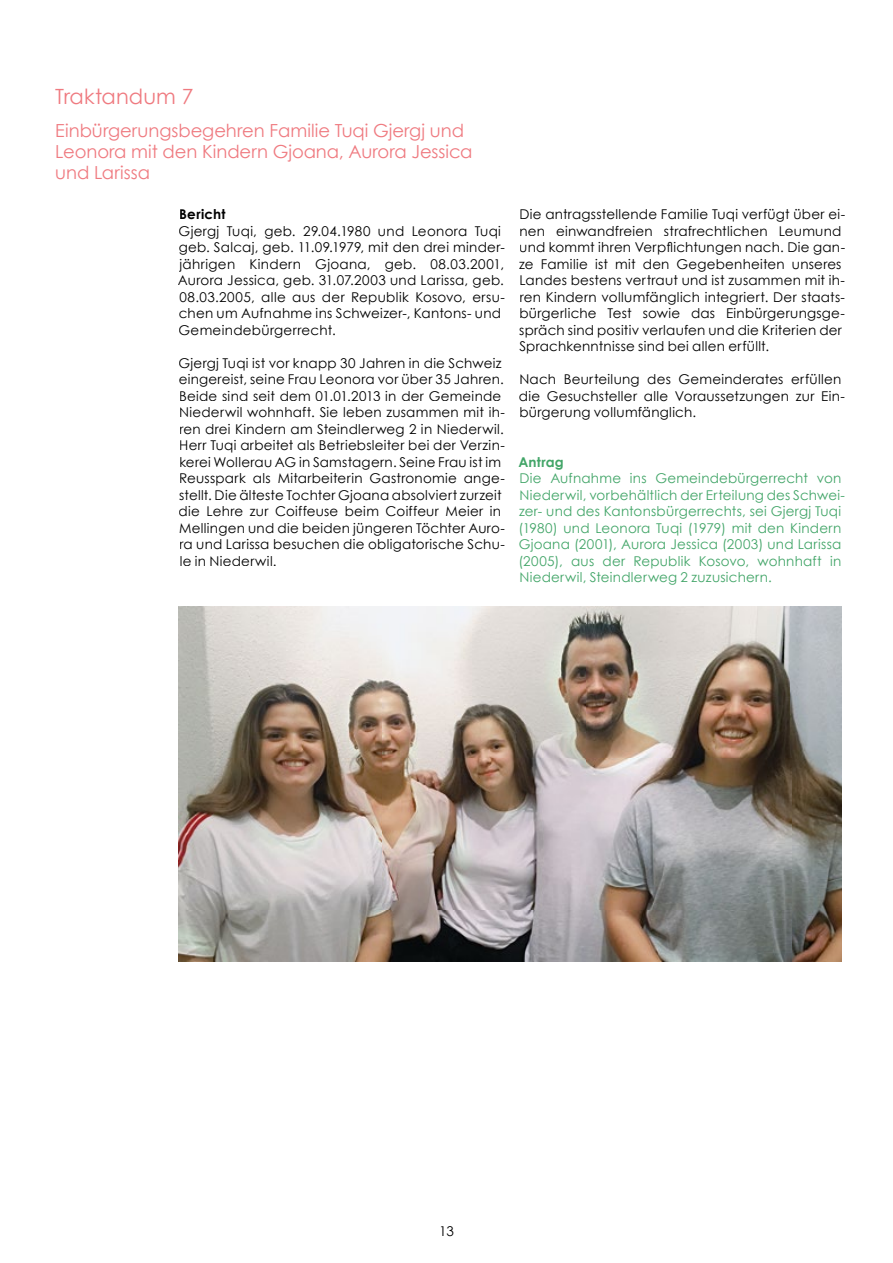
<style>
.page{position:relative;width:893px;height:1263px;background:#fff}
.page>*{position:absolute;margin:0;border:0;box-sizing:border-box;transform-origin:0 0}
.t1{font:21px "Century Gothic";letter-spacing:.005em;color:#ef7a80}
.t2{font:18px/21px "Century Gothic";color:#ef7a80}
.t3{font:13.5px/16.5px "Century Gothic";letter-spacing:.02em;color:#000}
.t4{font:13.5px/16.5px "Century Gothic";letter-spacing:.015em;color:#42a568}
.t5{font:700 13.5px "Century Gothic";letter-spacing:.02em;color:#000}
.t6{font:700 13.5px "Century Gothic";letter-spacing:.015em;color:#42a568}
</style>
<div class="page">
<img style="left:179px;top:606px;width:663px;height:356px">
<h1 class="t1" style="left:55px;top:81px;width:140px">Traktandum 7</h1>
<h2 class="t2" style="left:55px;top:119px;width:419px">Einbürgerungsbegehren Familie Tuqi Gjergj und<br>Leonora mit den Kindern Gjoana, Aurora Jessica und Larissa</h2>
<p class="t5" style="left:179px;top:204px;width:48px">Bericht</p>
<p class="t3" style="left:178px;top:222px;width:329px">Gjergj Tuqi, geb. 29.04.1980 und Leonora Tuqi geb. Salcaj, geb. 11.09.1979, mit den drei minder&shy;jährigen Kindern Gjoana, geb. 08.03.2001, Aurora Jessica, geb. 31.07.2003 und Larissa, geb.<br>08.03.2005, alle aus der Republik Kosovo, ersu&shy;chen um Aufnahme ins Schweizer-, Kantons- und Gemeindebürgerrecht.</p>
<p class="t3" style="left:179px;top:354px;width:328px">Gjergj Tuqi ist vor knapp 30 Jahren in die Schweiz eingereist, seine Frau Leonora vor über 35 Jahren.<br>Beide sind seit dem 01.01.2013 in der Gemeinde Niederwil wohnhaft. Sie leben zusammen mit ih&shy;ren drei Kindern am Steindlerweg 2 in Niederwil.<br>Herr Tuqi arbeitet als Betriebsleiter bei der Verzin&shy;kerei Wollerau AG in Samstagern. Seine Frau ist im Reusspark als Mitarbeiterin Gastronomie ange&shy;stellt. Die älteste Tochter Gjoana absolviert zurzeit die Lehre zur Coiffeuse beim Coiffeur Meier in Mellingen und die beiden jüngeren Töchter Auro&shy;ra und Larissa besuchen die obligatorische Schu&shy;le in Niederwil.</p>
<p class="t3" style="left:519px;top:206px;width:328px">Die antragsstellende Familie Tuqi verfügt über ei&shy;nen einwandfreien strafrechtlichen Leumund und kommt ihren Verpflichtungen nach. Die gan&shy;ze Familie ist mit den Gegebenheiten unseres Landes bestens vertraut und ist zusammen mit ih&shy;ren Kindern vollumfänglich integriert. Der staats&shy;bürgerliche Test sowie das Einbürgerungsge&shy;spräch sind positiv verlaufen und die Kriterien der Sprachkenntnisse sind bei allen erfüllt.</p>
<p class="t3" style="left:519px;top:371px;width:328px">Nach Beurteilung des Gemeinderates erfüllen die Gesuchsteller alle Voraussetzungen zur Ein&shy;bürgerung vollumfänglich.</p>
<p class="t6" style="left:518px;top:451px;width:47px">Antrag</p>
<p class="t4" style="left:518px;top:470px;width:328px">Die Aufnahme ins Gemeindebürgerrecht von Niederwil, vorbehältlich der Erteilung des Schwei&shy;zer- und des Kantonsbürgerrechts, sei Gjergj Tuqi (1980) und Leonora Tuqi (1979) mit den Kindern Gjoana (2001), Aurora Jessica (2003) und Larissa (2005), aus der Republik Kosovo, wohnhaft in Niederwil, Steindlerweg 2 zuzusichern.</p>
<p class="t3" style="left:439px;top:1223px;width:16px">13</p>
</div>
